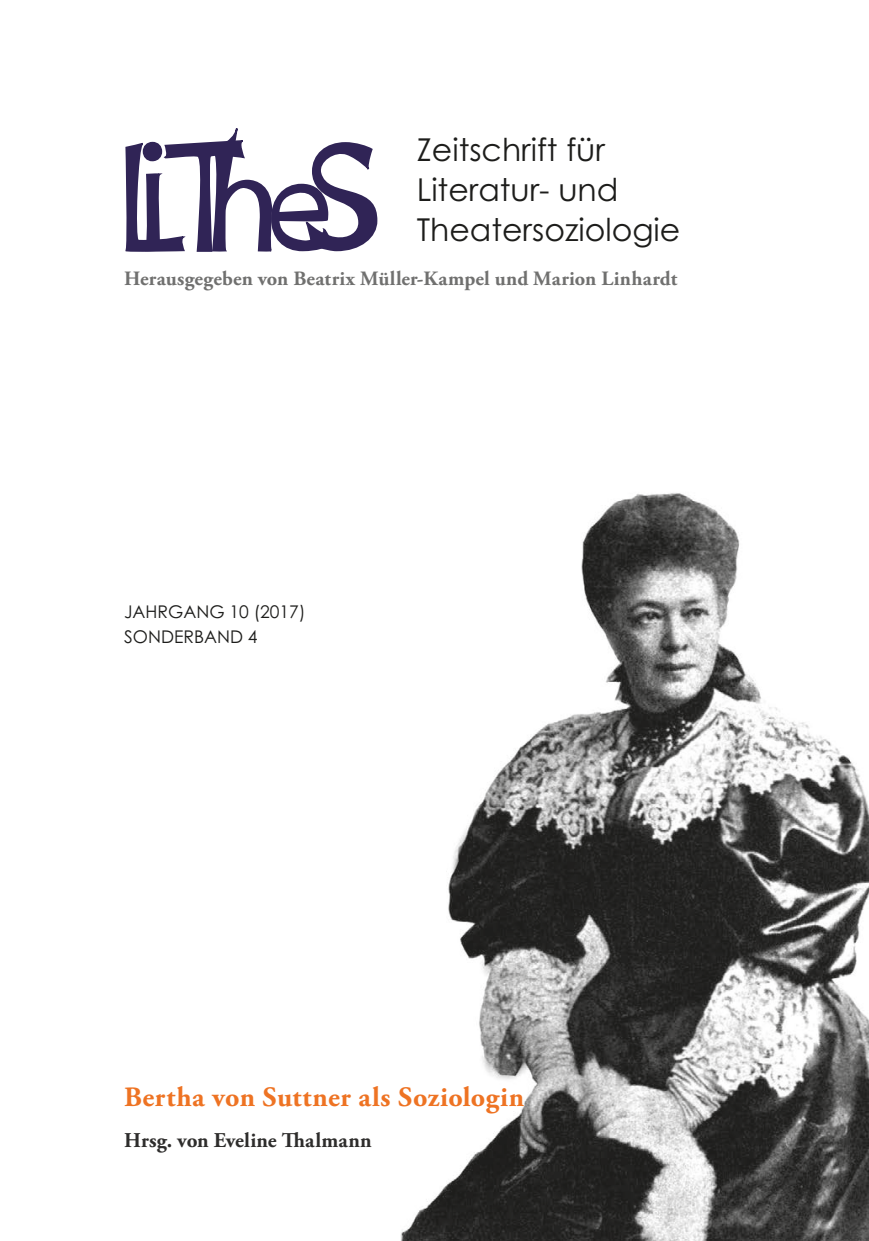
<style>
.page{position:relative;width:869px;height:1241px;background:#fff}
.page>*{position:absolute;margin:0;border:0;box-sizing:border-box;transform-origin:0 0}
.t1{font:31.5px/40.2px "Century Gothic Std";color:#1d1d1b}
.haupttitel{font:700 28px "Adobe Garamond Pro";letter-spacing:.015em;color:#ee7323}
.fliesstext_zitat{font:700 21px "Adobe Garamond Pro";letter-spacing:.005em;color:#2e2d2c}
.namen{font:700 20.3px "Adobe Garamond Pro";letter-spacing:.01em;color:#70706f}
.t2{font:17.5px "Century Gothic Std";color:#1d1d1b}
</style>
<div class="page">
<svg style="left:125px;top:128px;width:252px;height:124px"></svg>
<img style="left:401px;top:493px;width:467px;height:747px">
<p class="t1" style="left:416px;top:129px;width:265px">Zeitschrift für<br>Literatur- und<br>Theatersoziologie</p>
<p class="namen" style="left:124px;top:267px;width:554px">Herausgegeben von Beatrix Müller-Kampel und Marion Linhardt</p>
<p class="t2" style="left:124px;top:601px;width:183px">JAHRGANG 10 (2017)</p>
<p class="t2" style="left:124px;top:626px;width:135px">SONDERBAND 4</p>
<p class="haupttitel" style="left:124px;top:1080px;width:401px">Bertha von Suttner als Soziologin</p>
<p class="fliesstext_zitat" style="left:124px;top:1127px;width:249px">Hrsg. von Eveline Thalmann</p>
</div>
